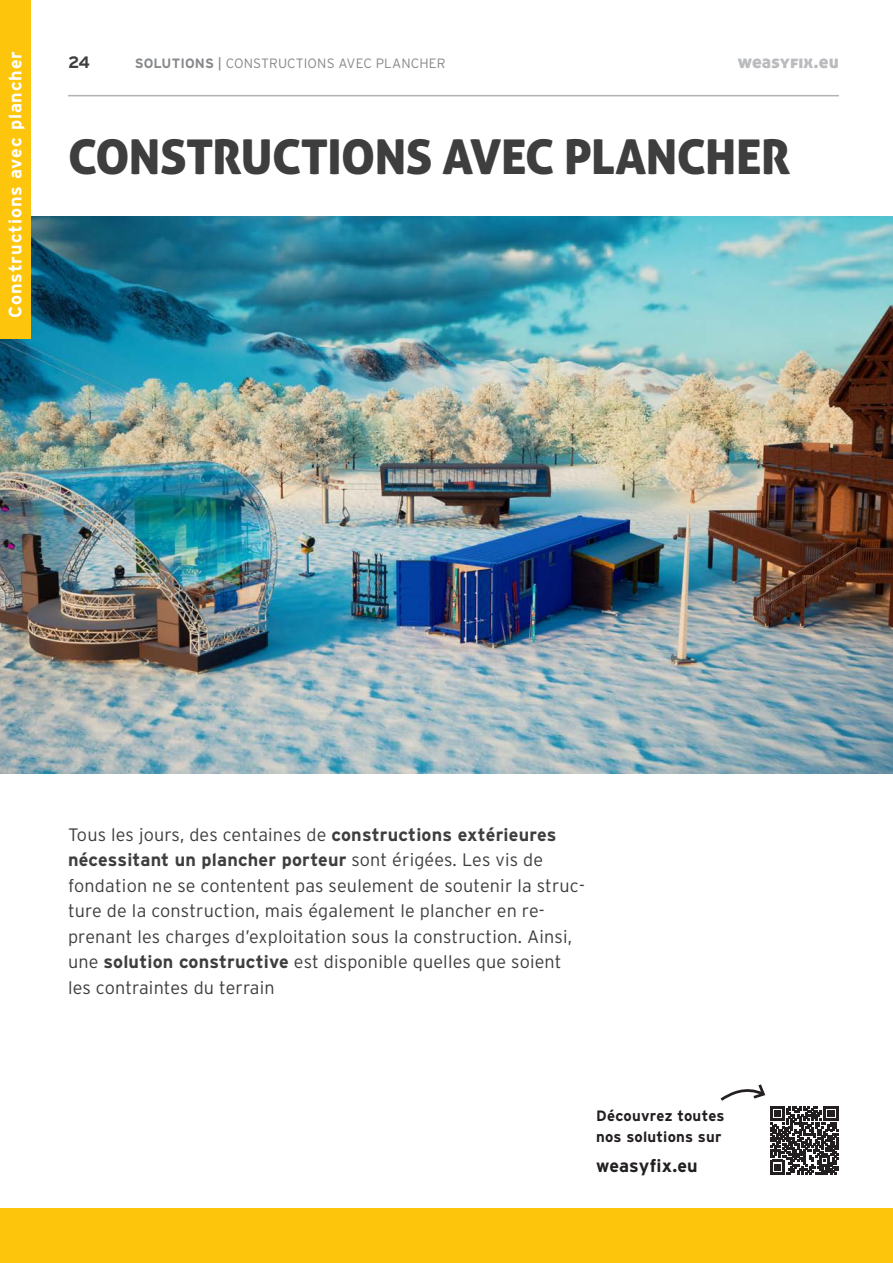
<style>
.page{position:relative;width:893px;height:1263px;background:#fff}
.page>*{position:absolute;margin:0;border:0;box-sizing:border-box;transform-origin:0 0}
.t1{font:48px "Aller Display";letter-spacing:-.01em;color:#3e3e3f}
.t2{font:300 18px/25.5px "Interstate";letter-spacing:.01em;color:#3e3e3f}
.t3{font:700 18px "Interstate";letter-spacing:.05em;color:#fff}
.t4{font:18px "Aller Display";letter-spacing:.005em;color:#babbbe}
.t5{font:700 18px "Interstate";letter-spacing:.005em;color:#231f20}
.t6{font:700 16.5px "Interstate";color:#3e3e3f}
.t7{font:700 15px/21px "Interstate";letter-spacing:.015em;color:#231f20}
.t8{font:300 13.5px "Interstate";letter-spacing:.01em;color:#87898c}
.s1{font-weight:700}
.s2{font-weight:400}
</style>
<div class="page">
<hr style="left:68px;top:95px;width:771px;height:1px;background:#3e3e3f">
<div style="left:0;top:1209px;width:893px;height:54px;background:#fec50d"></div>
<img style="left:0;top:217px;width:893px;height:556px">
<svg style="left:720px;top:1084px;width:118px;height:90px"></svg>
<div style="left:0;top:0;width:30px;height:339px;background:#fec50d"></div>
<p class="t3" style="left:5px;top:318px;width:268px;rotate:-90deg">Constructions avec plancher</p>
<p class="t6" style="left:68px;top:53px;width:23px">24</p>
<p class="t8" style="left:135px;top:56px;width:312px"><span class="s1">SOLUTIONS</span> <span class="s2">|</span> CONSTRUCTIONS AVEC PLANCHER</p>
<p class="t4" style="left:738px;top:51px;width:103px">weasyfix.eu</p>
<p class="t1" style="left:68px;top:126px;width:724px">CONSTRUCTIONS AVEC PLANCHER</p>
<p class="t2" style="left:68px;top:822px;width:518px">Tous les jours, des centaines de <span class="s1">constructions extérieures nécessitant un plancher porteur</span> sont érigées. Les vis de fondation ne se contentent pas seulement de soutenir la struc&shy;ture de la construction, mais également le plancher en re&shy;prenant les charges d’exploitation sous la construction. Ainsi, une <span class="s1">solution constructive</span> est disponible quelles que soient les contraintes du terrain</p>
<p class="t7" style="left:596px;top:1105px;width:130px">Découvrez toutes nos solutions sur</p>
<p class="t5" style="left:596px;top:1155px;width:103px">weasyfix.eu</p>
</div>
